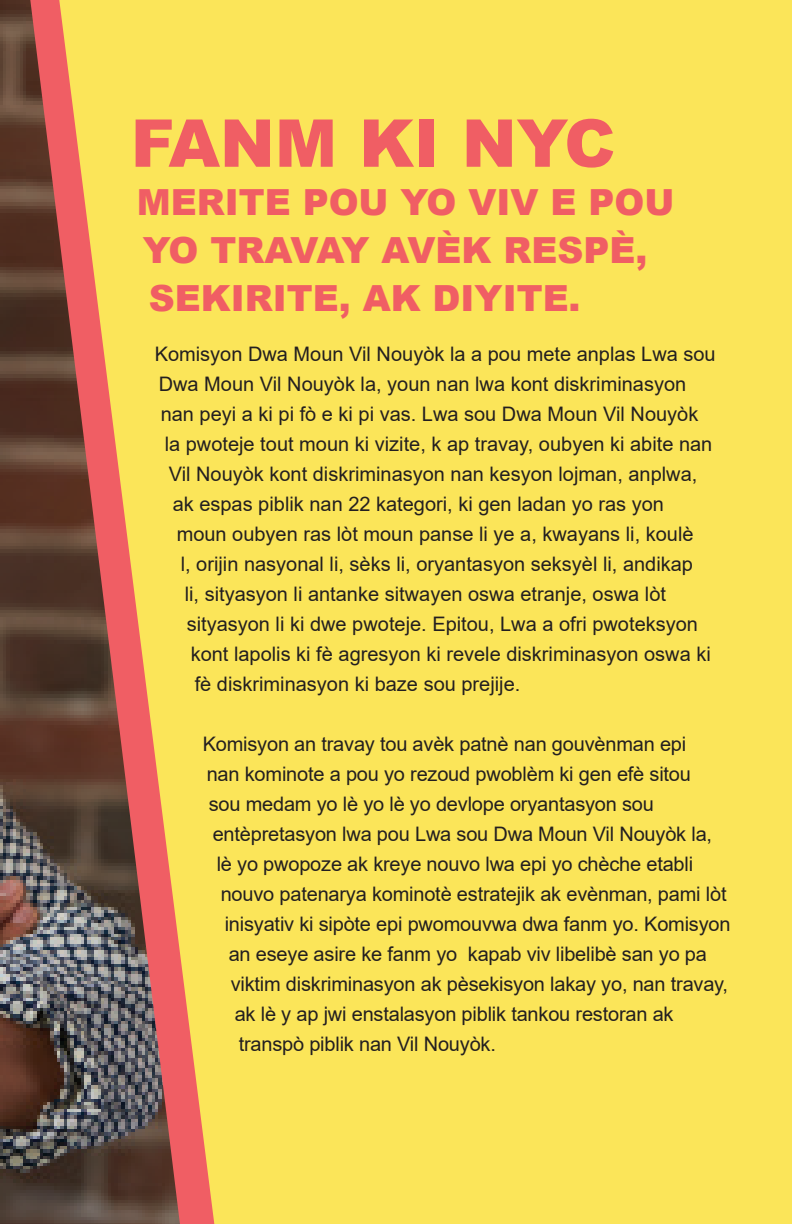
<style>
.page{position:relative;width:792px;height:1224px;background:#fff}
.page>*{position:absolute;margin:0;border:0;box-sizing:border-box;transform-origin:0 0}
.t1{font:900 66px "Arial";color:#f05e64}
.t2{font:900 36px/48px "Arial";color:#f05e64}
.t3{font:20px "Arial";color:#231f20}
</style>
<div class="page">
<img style="left:0;top:0;width:30px;height:1224px">
<div style="left:214px;top:0;width:578px;height:1224px;background:#fbe559"></div>
<svg style="left:30px;top:0;width:184px;height:1224px"></svg>
<p class="t1" style="left:131px;top:95px;width:486px">FANM KI NYC</p>
<p class="t2" style="left:137px;top:177px;width:539px">MERITE POU YO VIV E POU<br>YO TRAVAY AVÈK RESPÈ,<br>SEKIRITE, AK DIYITE.</p>
<p class="t3" style="left:155px;top:341px;width:562px">Komisyon Dwa Moun Vil Nouyòk la a pou mete anplas Lwa sou</p>
<p class="t3" style="left:159px;top:371px;width:529px">Dwa Moun Vil Nouyòk la, youn nan lwa kont diskriminasyon</p>
<p class="t3" style="left:161px;top:401px;width:539px">nan peyi a ki pi fò e ki pi vas. Lwa sou Dwa Moun Vil Nouyòk</p>
<p class="t3" style="left:165px;top:431px;width:549px">la pwoteje tout moun ki vizite, k ap travay, oubyen ki abite nan</p>
<p class="t3" style="left:169px;top:461px;width:530px">Vil Nouyòk kont diskriminasyon nan kesyon lojman, anplwa,</p>
<p class="t3" style="left:173px;top:491px;width:493px">ak espas piblik nan 22 kategori, ki gen ladan yo ras yon</p>
<p class="t3" style="left:177px;top:521px;width:518px">moun oubyen ras lòt moun panse li ye a, kwayans li, koulè</p>
<p class="t3" style="left:181px;top:551px;width:514px">l, orijin nasyonal li, sèks li, oryantasyon seksyèl li, andikap</p>
<p class="t3" style="left:185px;top:581px;width:483px">li, sityasyon li antanke sitwayen oswa etranje, oswa lòt</p>
<p class="t3" style="left:187px;top:611px;width:513px">sityasyon li ki dwe pwoteje. Epitou, Lwa a ofri pwoteksyon</p>
<p class="t3" style="left:191px;top:641px;width:522px">kont lapolis ki fè agresyon ki revele diskriminasyon oswa ki</p>
<p class="t3" style="left:195px;top:671px;width:327px">fè diskriminasyon ki baze sou prejije.</p>
<p class="t3" style="left:203px;top:731px;width:485px">Komisyon an travay tou avèk patnè nan gouvènman epi</p>
<p class="t3" style="left:207px;top:761px;width:486px">nan kominote a pou yo rezoud pwoblèm ki gen efè sitou</p>
<p class="t3" style="left:209px;top:791px;width:447px">sou medam yo lè yo lè yo devlope oryantasyon sou</p>
<p class="t3" style="left:213px;top:821px;width:501px">entèpretasyon lwa pou Lwa sou Dwa Moun Vil Nouyòk la,</p>
<p class="t3" style="left:217px;top:851px;width:478px">lè yo pwopoze ak kreye nouvo lwa epi yo chèche etabli</p>
<p class="t3" style="left:221px;top:881px;width:507px">nouvo patenarya kominotè estratejik ak evènman, pami lòt</p>
<p class="t3" style="left:225px;top:911px;width:507px">inisyativ ki sipòte epi pwomouvwa dwa fanm yo. Komisyon</p>
<p class="t3" style="left:229px;top:941px;width:480px">an eseye asire ke fanm yo kapab viv libelibè san yo pa</p>
<p class="t3" style="left:231px;top:971px;width:499px">viktim diskriminasyon ak pèsekisyon lakay yo, nan travay,</p>
<p class="t3" style="left:235px;top:1001px;width:440px">ak lè y ap jwi enstalasyon piblik tankou restoran ak</p>
<p class="t3" style="left:239px;top:1031px;width:259px">transpò piblik nan Vil Nouyòk.</p>
</div>
